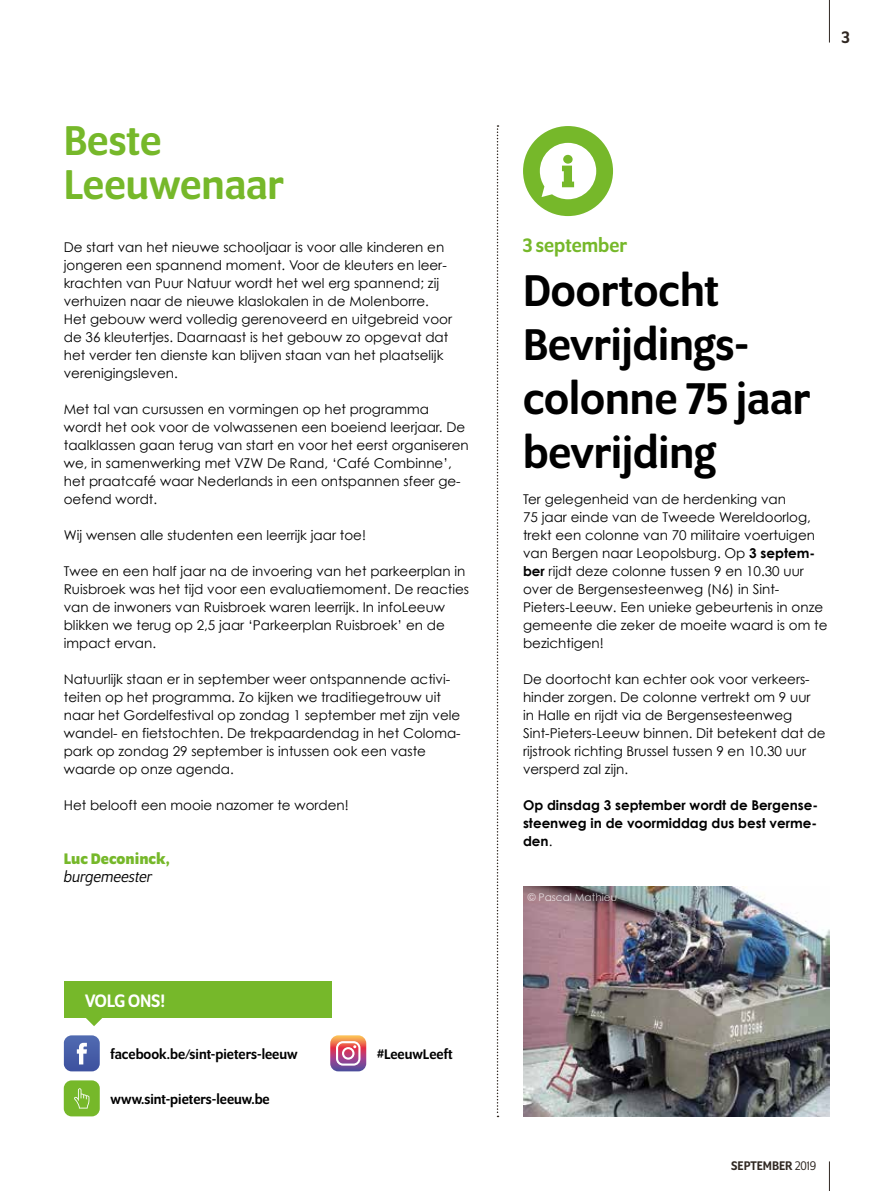
<style>
.page{position:relative;width:893px;height:1191px;background:#fff}
.page>*{position:absolute;margin:0;border:0;box-sizing:border-box;transform-origin:0 0}
.t1{font:500 48px/54px "Program OT";color:#000}
.t2{font:500 45px/43.5px "Program OT";color:#76b82a}
.t3{font:500 21px "Program OT";color:#76b82a}
.t4{font:500 19.5px "Program OT";letter-spacing:-.01em;color:#fff}
.t5{font:500 18px "Program OT";color:#2f2721}
.t6{font:700 16.5px "Program OT";color:#76b82a}
.t7{font:italic 16.5px "Program OT";color:#000}
.t8{font:500 15px "Program OT";color:#000}
.t9{font:13.5px/18px "Century Gothic";color:#000}
.t10{font:700 13.5px/18px "Century Gothic";color:#000;text-align:justify}
.t11{font:500 13.5px "Program OT";color:#2f2721}
.t12{font:10.5px "Century Gothic";color:#fff}
.s1{font-weight:700}
.s2{font-weight:400}
</style>
<div class="page">
<hr style="left:829px;top:1161px;width:1px;height:30px;background:#2f2721">
<hr style="left:829px;top:0;width:1px;height:43px;background:#2f2721">
<img style="left:523px;top:886px;width:306px;height:230px">
<div style="left:64px;top:981px;width:268px;height:36px;background:#76b82a"></div>
<svg style="left:85px;top:1017px;width:18px;height:9px"></svg>
<svg style="left:497px;top:125px;width:1px;height:992px"></svg>
<svg style="left:64px;top:1035px;width:36px;height:36px"></svg>
<div style="left:64px;top:1080px;width:36px;height:36px;background:#76b82a;border-radius:8px"></div>
<svg style="left:74px;top:1088px;width:15px;height:20px"></svg>
<svg style="left:330px;top:1035px;width:36px;height:36px"></svg>
<div style="left:523px;top:126px;width:90px;height:90px;background:#76b82a;border-radius:50%"></div>
<svg style="left:540px;top:143px;width:56px;height:56px"></svg>
<h2 class="t2" style="left:64px;top:119px;width:222px">Beste<br>Leeuwenaar</h2>
<p class="t9" style="left:64px;top:238px;width:390px">De start van het nieuwe schooljaar is voor alle kinderen en jongeren een spannend moment. Voor de kleuters en leer&shy;krachten van Puur Natuur wordt het wel erg spannend; zij verhuizen naar de nieuwe klaslokalen in de Molenborre.<br>Het gebouw werd volledig gerenoveerd en uitgebreid voor de 36 kleutertjes. Daarnaast is het gebouw zo opgevat dat het verder ten dienste kan blijven staan van het plaatselijk verenigingsleven.</p>
<p class="t9" style="left:64px;top:400px;width:407px">Met tal van cursussen en vormingen op het programma wordt het ook voor de volwassenen een boeiend leerjaar. De taalklassen gaan terug van start en voor het eerst organiseren we, in samenwerking met VZW De Rand, ‘Café Combinne’, het praatcafé waar Nederlands in een ontspannen sfeer ge&shy;oefend wordt.</p>
<p class="t9" style="left:64px;top:526px;width:304px">Wij wensen alle studenten een leerrijk jaar toe!</p>
<p class="t9" style="left:64px;top:562px;width:407px">Twee en een half jaar na de invoering van het parkeerplan in Ruisbroek was het tijd voor een evaluatiemoment. De reacties van de inwoners van Ruisbroek waren leerrijk. In infoLeeuw blikken we terug op 2,5 jaar ‘Parkeerplan Ruisbroek’ en de impact ervan.</p>
<p class="t9" style="left:64px;top:670px;width:398px">Natuurlijk staan er in september weer ontspannende activi&shy;teiten op het programma. Zo kijken we traditiegetrouw uit naar het Gordelfestival op zondag 1 september met zijn vele wandel- en fietstochten. De trekpaardendag in het Coloma&shy;park op zondag 29 september is intussen ook een vaste waarde op onze agenda.</p>
<p class="t9" style="left:64px;top:796px;width:286px">Het belooft een mooie nazomer te worden!</p>
<p class="t6" style="left:64px;top:849px;width:107px">Luc Deconinck,</p>
<p class="t7" style="left:64px;top:868px;width:90px">burgemeester</p>
<h3 class="t4" style="left:85px;top:989px;width:82px">VOLG ONS!</h3>
<p class="t8" style="left:111px;top:1045px;width:189px">facebook.be/sint-pieters-leeuw</p>
<p class="t8" style="left:111px;top:1090px;width:161px">www.sint-pieters-leeuw.be</p>
<p class="t8" style="left:377px;top:1045px;width:77px">#LeeuwLeeft</p>
<h3 class="t5" style="left:842px;top:27px;width:9px">3</h3>
<h3 class="t3" style="left:523px;top:233px;width:106px">3 september</h3>
<h1 class="t1" style="left:523px;top:263px;width:289px">Doortocht<br>Bevrijdings&shy;colonne 75 jaar bevrijding</h1>
<p class="t9" style="left:523px;top:490px;width:306px">Ter gelegenheid van de herdenking van<br>75 jaar einde van de Tweede Wereldoorlog, trekt een colonne van 70 militaire voertuigen van Bergen naar Leopolsburg. Op <span class="s1">3 septem&shy;ber</span> rijdt deze colonne tussen 9 en 10.30 uur over de Bergensesteenweg (N6) in Sint-Pieters-Leeuw. Een unieke gebeurtenis in onze gemeente die zeker de moeite waard is om te bezichtigen!</p>
<p class="t9" style="left:523px;top:670px;width:304px">De doortocht kan echter ook voor verkeers&shy;hinder zorgen. De colonne vertrekt om 9 uur<br>in Halle en rijdt via de Bergensesteenweg Sint-Pieters-Leeuw binnen. Dit betekent dat de rijstrook richting Brussel tussen 9 en 10.30 uur versperd zal zijn.</p>
<p class="t10" style="left:523px;top:796px;width:297px">Op dinsdag 3 september wordt de Bergense&shy;steenweg in de voormiddag dus best verme&shy;den<span class="s2">.</span></p>
<p class="t12" style="left:528px;top:890px;width:91px">© Pascal Mathieu</p>
<p class="t11" style="left:731px;top:1158px;width:87px">SEPTEMBER <span class="s2">2019</span></p>
</div>
